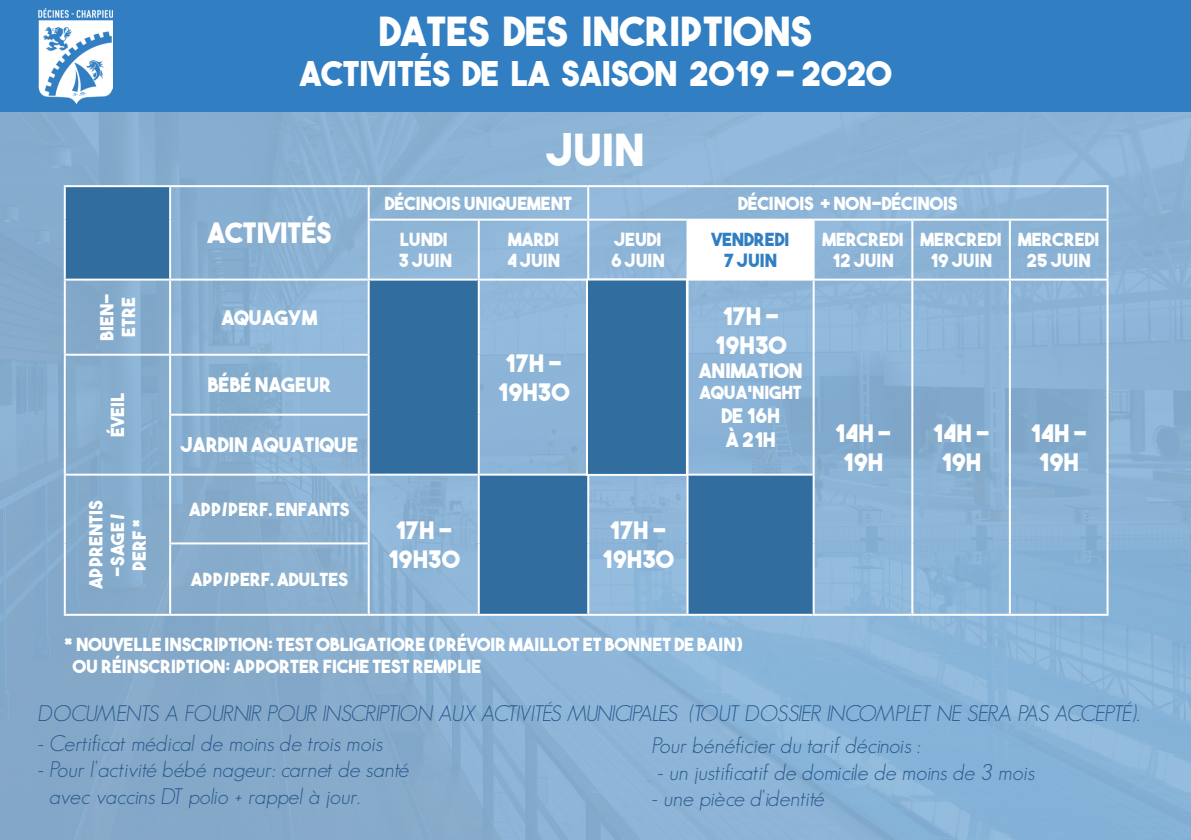
<style>
.page{position:relative;width:1191px;height:840px;background:#fff}
.page>*{position:absolute;margin:0;border:0;box-sizing:border-box;transform-origin:0 0}
.t1{font:44px "The Bold Font";color:#fff}
.t2{font:40px "The Bold Font";color:#fff}
.t3{font:34px "The Bold Font";color:#fff}
.t4{font:28px "The Bold Font";color:#fff}
.t5{font:24px/28.8px "The Bold Font";color:#fff;text-align:center}
.t6{font:italic 300 22px/26.4px "Geosans";color:#295a8f}
.t7{font:italic 300 22px "Geosans";letter-spacing:-.05em;color:#295a8f}
.t8{font:20px/24px "The Bold Font";color:#fff}
.t9{font:18px/21.6px "The Bold Font";color:#fff}
.t10{font:18px/21.6px "The Bold Font";color:#317fc2;text-align:center}
</style>
<div class="page">
<div style="left:0;top:98px;width:1191px;height:741px;background:linear-gradient(to right,#86aaca,#8eb7db)"></div>
<div style="left:0;top:0;width:1191px;height:111px;background:#317fc2"></div>
<svg style="left:66px;top:187px;width:747px;height:426px;background:#78a3c8"></svg>
<div style="left:687px;top:219px;width:126px;height:60px;background:#fff"></div>
<hr style="left:64px;top:185px;width:105px;height:2px;background:#fff">
<hr style="left:64px;top:187px;width:2px;height:32px;background:#fff">
<hr style="left:64px;top:219px;width:2px;height:59px;background:#fff">
<hr style="left:169px;top:185px;width:199px;height:2px;background:#fff">
<hr style="left:169px;top:187px;width:2px;height:32px;background:#fff">
<hr style="left:169px;top:219px;width:2px;height:59px;background:#fff">
<hr style="left:368px;top:185px;width:111px;height:2px;background:#fff">
<hr style="left:368px;top:187px;width:2px;height:31px;background:#fff">
<hr style="left:479px;top:185px;width:108px;height:2px;background:#fff">
<hr style="left:587px;top:185px;width:100px;height:2px;background:#fff">
<hr style="left:587px;top:187px;width:2px;height:31px;background:#fff">
<hr style="left:687px;top:185px;width:126px;height:2px;background:#fff">
<hr style="left:813px;top:185px;width:99px;height:2px;background:#fff">
<hr style="left:912px;top:185px;width:97px;height:2px;background:#fff">
<hr style="left:1009px;top:185px;width:99px;height:2px;background:#fff">
<hr style="left:587px;top:218px;width:100px;height:2px;background:#fff">
<hr style="left:1106px;top:187px;width:2px;height:31px;background:#fff">
<hr style="left:912px;top:218px;width:97px;height:2px;background:#fff">
<hr style="left:1009px;top:218px;width:99px;height:2px;background:#fff">
<hr style="left:368px;top:218px;width:110px;height:2px;background:#fff">
<hr style="left:368px;top:220px;width:2px;height:58px;background:#fff">
<hr style="left:368px;top:278px;width:110px;height:2px;background:#fff">
<hr style="left:368px;top:280px;width:2px;height:74px;background:#fff">
<hr style="left:368px;top:354px;width:2px;height:60px;background:#fff">
<hr style="left:368px;top:414px;width:2px;height:59px;background:#fff">
<hr style="left:368px;top:473px;width:110px;height:2px;background:#fff">
<hr style="left:368px;top:475px;width:2px;height:68px;background:#fff">
<hr style="left:368px;top:543px;width:2px;height:70px;background:#fff">
<hr style="left:368px;top:613px;width:110px;height:2px;background:#fff">
<hr style="left:478px;top:218px;width:109px;height:2px;background:#fff">
<hr style="left:478px;top:220px;width:2px;height:58px;background:#fff">
<hr style="left:478px;top:278px;width:109px;height:2px;background:#fff">
<hr style="left:478px;top:280px;width:2px;height:74px;background:#fff">
<hr style="left:478px;top:354px;width:2px;height:60px;background:#fff">
<hr style="left:478px;top:414px;width:2px;height:59px;background:#fff">
<hr style="left:478px;top:473px;width:109px;height:2px;background:#fff">
<hr style="left:478px;top:475px;width:2px;height:68px;background:#fff">
<hr style="left:478px;top:543px;width:2px;height:70px;background:#fff">
<hr style="left:478px;top:613px;width:109px;height:2px;background:#fff">
<hr style="left:587px;top:220px;width:2px;height:58px;background:#fff">
<hr style="left:587px;top:474px;width:2px;height:69px;background:#fff">
<hr style="left:587px;top:543px;width:2px;height:70px;background:#fff">
<hr style="left:587px;top:613px;width:99px;height:2px;background:#fff">
<hr style="left:687px;top:218px;width:126px;height:2px;background:#fff">
<hr style="left:686px;top:220px;width:2px;height:58px;background:#fff">
<hr style="left:686px;top:278px;width:126px;height:2px;background:#fff">
<hr style="left:686px;top:473px;width:126px;height:2px;background:#fff">
<hr style="left:686px;top:475px;width:2px;height:68px;background:#fff">
<hr style="left:686px;top:543px;width:2px;height:70px;background:#fff">
<hr style="left:686px;top:613px;width:126px;height:2px;background:#fff">
<hr style="left:813px;top:218px;width:99px;height:2px;background:#fff">
<hr style="left:812px;top:220px;width:2px;height:58px;background:#fff">
<hr style="left:812px;top:278px;width:99px;height:2px;background:#fff">
<hr style="left:812px;top:280px;width:2px;height:74px;background:#fff">
<hr style="left:812px;top:354px;width:2px;height:60px;background:#fff">
<hr style="left:812px;top:414px;width:2px;height:60px;background:#fff">
<hr style="left:812px;top:474px;width:2px;height:69px;background:#fff">
<hr style="left:812px;top:543px;width:2px;height:70px;background:#fff">
<hr style="left:812px;top:613px;width:99px;height:2px;background:#fff">
<hr style="left:911px;top:220px;width:2px;height:58px;background:#fff">
<hr style="left:1008px;top:220px;width:2px;height:58px;background:#fff">
<hr style="left:1106px;top:220px;width:2px;height:58px;background:#fff">
<hr style="left:911px;top:278px;width:98px;height:2px;background:#fff">
<hr style="left:911px;top:280px;width:2px;height:74px;background:#fff">
<hr style="left:1009px;top:278px;width:99px;height:2px;background:#fff">
<hr style="left:1008px;top:280px;width:2px;height:74px;background:#fff">
<hr style="left:1106px;top:280px;width:2px;height:74px;background:#fff">
<hr style="left:911px;top:354px;width:2px;height:60px;background:#fff">
<hr style="left:1008px;top:354px;width:2px;height:60px;background:#fff">
<hr style="left:1106px;top:354px;width:2px;height:60px;background:#fff">
<hr style="left:911px;top:414px;width:2px;height:60px;background:#fff">
<hr style="left:1008px;top:414px;width:2px;height:60px;background:#fff">
<hr style="left:1106px;top:414px;width:2px;height:60px;background:#fff">
<hr style="left:911px;top:474px;width:2px;height:69px;background:#fff">
<hr style="left:1008px;top:474px;width:2px;height:69px;background:#fff">
<hr style="left:1106px;top:474px;width:2px;height:69px;background:#fff">
<hr style="left:911px;top:543px;width:2px;height:70px;background:#fff">
<hr style="left:1008px;top:543px;width:2px;height:70px;background:#fff">
<hr style="left:1106px;top:543px;width:2px;height:70px;background:#fff">
<hr style="left:911px;top:613px;width:98px;height:2px;background:#fff">
<hr style="left:1009px;top:613px;width:99px;height:2px;background:#fff">
<hr style="left:64px;top:278px;width:105px;height:2px;background:#fff">
<hr style="left:64px;top:280px;width:2px;height:73px;background:#fff">
<hr style="left:64px;top:353px;width:105px;height:2px;background:#fff">
<hr style="left:64px;top:355px;width:2px;height:59px;background:#fff">
<hr style="left:64px;top:414px;width:2px;height:59px;background:#fff">
<hr style="left:64px;top:473px;width:105px;height:2px;background:#fff">
<hr style="left:64px;top:475px;width:2px;height:68px;background:#fff">
<hr style="left:64px;top:543px;width:2px;height:70px;background:#fff">
<hr style="left:64px;top:613px;width:105px;height:2px;background:#fff">
<hr style="left:169px;top:278px;width:199px;height:2px;background:#fff">
<hr style="left:169px;top:280px;width:2px;height:73px;background:#fff">
<hr style="left:169px;top:353px;width:199px;height:2px;background:#fff">
<hr style="left:169px;top:355px;width:2px;height:58px;background:#fff">
<hr style="left:169px;top:413px;width:199px;height:2px;background:#fff">
<hr style="left:169px;top:415px;width:2px;height:58px;background:#fff">
<hr style="left:169px;top:473px;width:199px;height:2px;background:#fff">
<hr style="left:169px;top:475px;width:2px;height:67px;background:#fff">
<hr style="left:169px;top:542px;width:199px;height:2px;background:#fff">
<hr style="left:169px;top:544px;width:2px;height:69px;background:#fff">
<hr style="left:169px;top:613px;width:199px;height:2px;background:#fff">
<div style="left:586px;top:278px;width:102px;height:197px;background:#316d9e;border:2px solid #fff"></div>
<img style="left:38px;top:9px;width:74px;height:95px">
<h2 class="t2" style="left:379px;top:6px;width:434px">DATES DES INCRIPTIONS</h2>
<h3 class="t3" style="left:299px;top:52px;width:593px">ACTIVITÉS DE LA SAISON 2019 - 2020</h3>
<p class="t9" style="left:96px;top:341px;width:49px;rotate:-90deg">BIEN-<br>ETRE</p>
<p class="t9" style="left:106px;top:436px;width:45px;rotate:-90deg">ÉVEIL</p>
<h3 class="t4" style="left:207px;top:215px;width:126px">ACTIVITÉS</h3>
<p class="t8" style="left:221px;top:305px;width:97px">AQUAGYM</p>
<p class="t8" style="left:207px;top:372px;width:125px">BÉBÉ NAGEUR</p>
<p class="t8" style="left:181px;top:432px;width:179px">JARDIN AQUATIQUE</p>
<p class="t9" style="left:85px;top:589px;width:90px;text-align:center;rotate:-90deg">APPRENTIS -SAGE /<br>PERF *</p>
<p class="t9" style="left:189px;top:498px;width:162px">APP/PERF. ENFANTS</p>
<p class="t9" style="left:191px;top:568px;width:159px">APP/PERF. ADULTES</p>
<h1 class="t1" style="left:547px;top:122px;width:99px">JUIN</h1>
<p class="t9" style="left:385px;top:192px;width:188px">DÉCINOIS UNIQUEMENT</p>
<p class="t9" style="left:738px;top:192px;width:221px">DÉCINOIS + NON-DÉCINOIS</p>
<p class="t9" style="left:398px;top:228px;width:55px">LUNDI<br>3 JUIN</p>
<p class="t9" style="left:507px;top:228px;width:55px">MARDI<br>4 JUIN</p>
<p class="t9" style="left:611px;top:228px;width:55px">JEUDI<br>6 JUIN</p>
<p class="t10" style="left:712px;top:228px;width:79px">VENDREDI<br>7 JUIN</p>
<p class="t9" style="left:822px;top:228px;width:83px;text-align:center">MERCREDI<br>12 JUIN</p>
<p class="t9" style="left:920px;top:228px;width:83px;text-align:center">MERCREDI<br>19 JUIN</p>
<p class="t9" style="left:1018px;top:228px;width:83px;text-align:center">MERCREDI<br>25 JUIN</p>
<h3 class="t5" style="left:388px;top:515px;width:73px">17H -<br>19H30</h3>
<h3 class="t5" style="left:497px;top:348px;width:73px">17H -<br>19H30</h3>
<h3 class="t5" style="left:714px;top:301px;width:73px">17H -<br>19H30</h3>
<p class="t8" style="left:698px;top:358px;width:105px">ANIMATION</p>
<p class="t9" style="left:699px;top:381px;width:104px">AQUA’NIGHT</p>
<p class="t8" style="left:721px;top:403px;width:60px">DE 16H<br>À 21H</p>
<h3 class="t5" style="left:602px;top:515px;width:73px">17H -<br>19H30</h3>
<h3 class="t5" style="left:834px;top:418px;width:59px">14H -<br>19H</h3>
<h3 class="t5" style="left:932px;top:418px;width:59px">14H -<br>19H</h3>
<h3 class="t5" style="left:1030px;top:418px;width:59px">14H -<br>19H</h3>
<p class="t9" style="left:73px;top:633px;width:671px;text-indent:-9px">* NOUVELLE INSCRIPTION: TEST OBLIGATIORE (PRÉVOIR MAILLOT ET BONNET DE BAIN)<br>OU RÉINSCRIPTION: APPORTER FICHE TEST REMPLIE</p>
<p class="t7" style="left:38px;top:700px;width:1102px">DOCUMENTS A FOURNIR POUR INSCRIPTION AUX ACTIVITÉS MUNICIPALES (TOUT DOSSIER INCOMPLET NE SERA PAS ACCEPTÉ).</p>
<p class="t6" style="left:38px;top:729px;width:346px">- Certificat médical de moins de trois mois</p>
<p class="t6" style="left:49px;top:756px;width:362px;text-indent:-11px">- Pour l’activité bébé nageur: carnet de santé avec vaccins DT polio + rappel à jour.</p>
<p class="t6" style="left:652px;top:732px;width:270px">Pour bénéficier du tarif décinois :</p>
<p class="t6" style="left:658px;top:758px;width:379px">- un justificatif de domicile de moins de 3 mois</p>
<p class="t6" style="left:652px;top:785px;width:174px">- une pièce d’identité</p>
</div>
